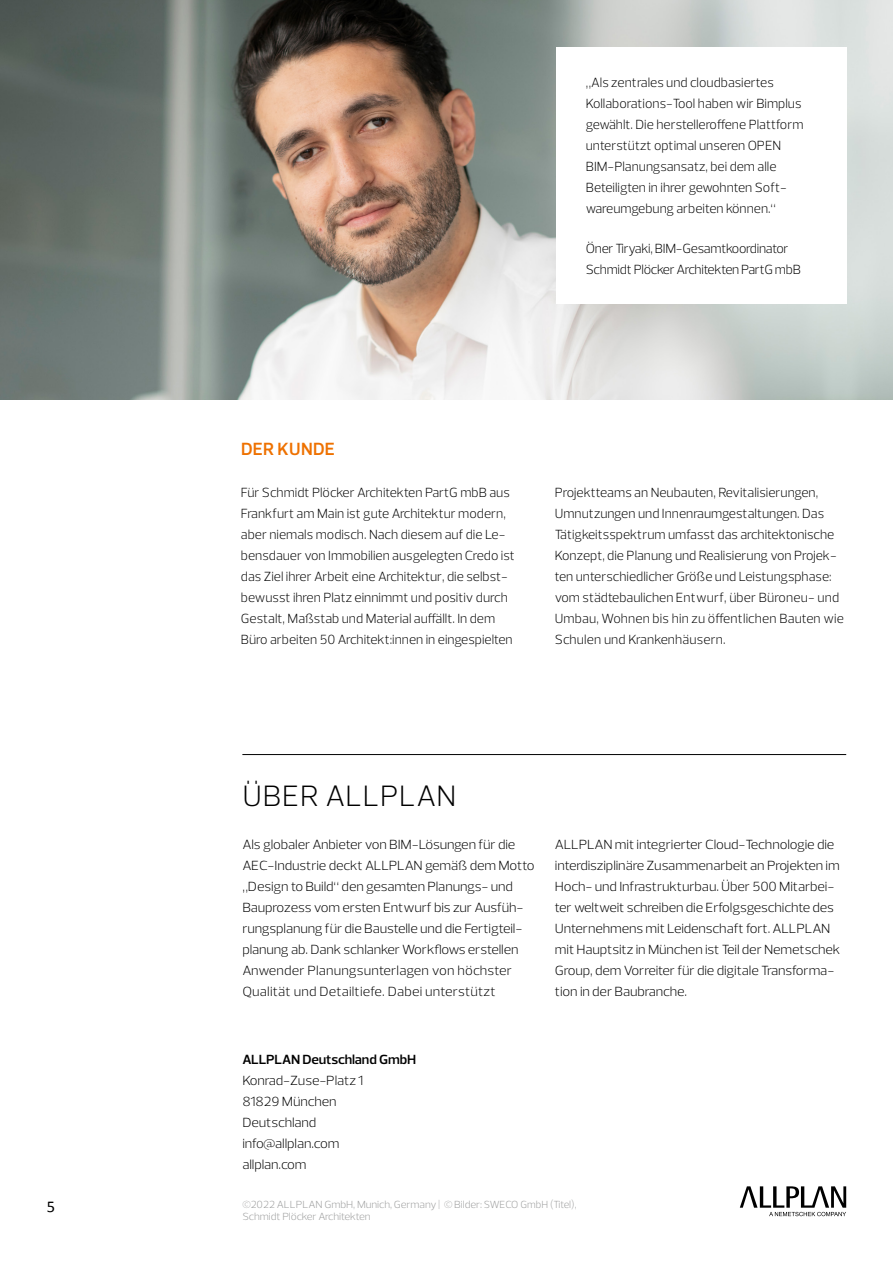
<style>
.page{position:relative;width:893px;height:1263px;background:#fff}
.page>*{position:absolute;margin:0;border:0;box-sizing:border-box;transform-origin:0 0}
.boilerplate{font:300 30px "Prelo";letter-spacing:.025em;color:#000}
.head{font:600 18px "Prelo";letter-spacing:.015em;color:#ee7100}
.t1{font:16.5px "Calibri";color:#000}
.fließtext{font:300 13.5px/21px "Prelo";letter-spacing:-.01em;color:#000}
.fließtext-2{font:300 13.5px/21px "Prelo";letter-spacing:-.01em;color:#000;scale:1.05 1}
.t2{font:300 10.5px/12.8px "Prelo";letter-spacing:-.01em;color:#9c9d9d;scale:1.05 1}
.s1{font-weight:600}
</style>
<div class="page">
<img style="left:0;top:0;width:893px;height:400px">
<div style="left:556px;top:47px;width:290px;height:256px;background:#fff"></div>
<svg style="left:740px;top:1186px;width:106px;height:30px"></svg>
<hr style="left:242px;top:754px;width:604px;height:1px;background:#000">
<p class="t1" style="left:47px;top:1197px;width:10px">5</p>
<p class="fließtext" style="left:586px;top:72px;width:219px">„Als zentrales und cloudbasiertes Kollaborations-Tool haben wir Bimplus gewählt. Die herstelleroffene Plattform unterstützt optimal unseren OPEN BIM-Planungsansatz, bei dem alle Beteiligten in ihrer gewohnten Soft&shy;wareumgebung arbeiten können.“</p>
<p class="fließtext" style="left:586px;top:238px;width:217px">Öner Tiryaki, BIM-Gesamtkoordinator<br>Schmidt Plöcker Architekten PartG mbB</p>
<p class="head" style="left:241px;top:438px;width:95px">DER KUNDE</p>
<p class="fließtext" style="left:241px;top:482px;width:275px">Für Schmidt Plöcker Architekten PartG mbB aus Frankfurt am Main ist gute Architektur modern, aber niemals modisch. Nach diesem auf die Le&shy;bensdauer von Immobilien ausgelegten Credo ist das Ziel ihrer Arbeit eine Architektur, die selbst&shy;bewusst ihren Platz einnimmt und positiv durch Gestalt, Maßstab und Material auffällt. In dem Büro arbeiten 50 Architekt:innen in eingespielten</p>
<p class="fließtext" style="left:555px;top:482px;width:291px">Projektteams an Neubauten, Revitalisierungen, Umnutzungen und Innenraumgestaltungen. Das Tätigkeitsspektrum umfasst das architektonische Konzept, die Planung und Realisierung von Projek&shy;ten unterschiedlicher Größe und Leistungsphase: vom städtebaulichen Entwurf, über Büroneu- und Umbau, Wohnen bis hin zu öffentlichen Bauten wie Schulen und Krankenhäusern.</p>
<p class="boilerplate" style="left:243px;top:777px;width:215px">ÜBER ALLPLAN</p>
<p class="fließtext-2" style="left:242px;top:833px;width:280px">Als globaler Anbieter von BIM-Lösungen für die AEC-Industrie deckt ALLPLAN gemäß dem Motto „Design to Build“ den gesamten Planungs- und Bauprozess vom ersten Entwurf bis zur Ausfüh&shy;rungsplanung für die Baustelle und die Fertigteil&shy;planung ab. Dank schlanker Workflows erstellen Anwender Planungsunterlagen von höchster Qualität und Detailtiefe. Dabei unterstützt</p>
<p class="fließtext-2" style="left:555px;top:833px;width:273px">ALLPLAN mit integrierter Cloud-Technologie die interdisziplinäre Zusammenarbeit an Projekten im Hoch- und Infrastrukturbau. Über 500 Mitarbei&shy;ter weltweit schreiben die Erfolgsgeschichte des Unternehmens mit Leidenschaft fort. ALLPLAN mit Hauptsitz in München ist Teil der Nemetschek Group, dem Vorreiter für die digitale Transforma&shy;tion in der Baubranche.</p>
<p class="fließtext-2" style="left:242px;top:1049px;width:167px"><span class="s1">ALLPLAN Deutschland GmbH<br></span>Konrad-Zuse-Platz 1<br>81829 München<br>Deutschland info@allplan.com<br>allplan.com</p>
<p class="t2" style="left:242px;top:1198px;width:320px">©2022 ALLPLAN GmbH, Munich, Germany | © Bilder: SWECO GmbH (Titel),<br>Schmidt Plöcker Architekten</p>
</div>
